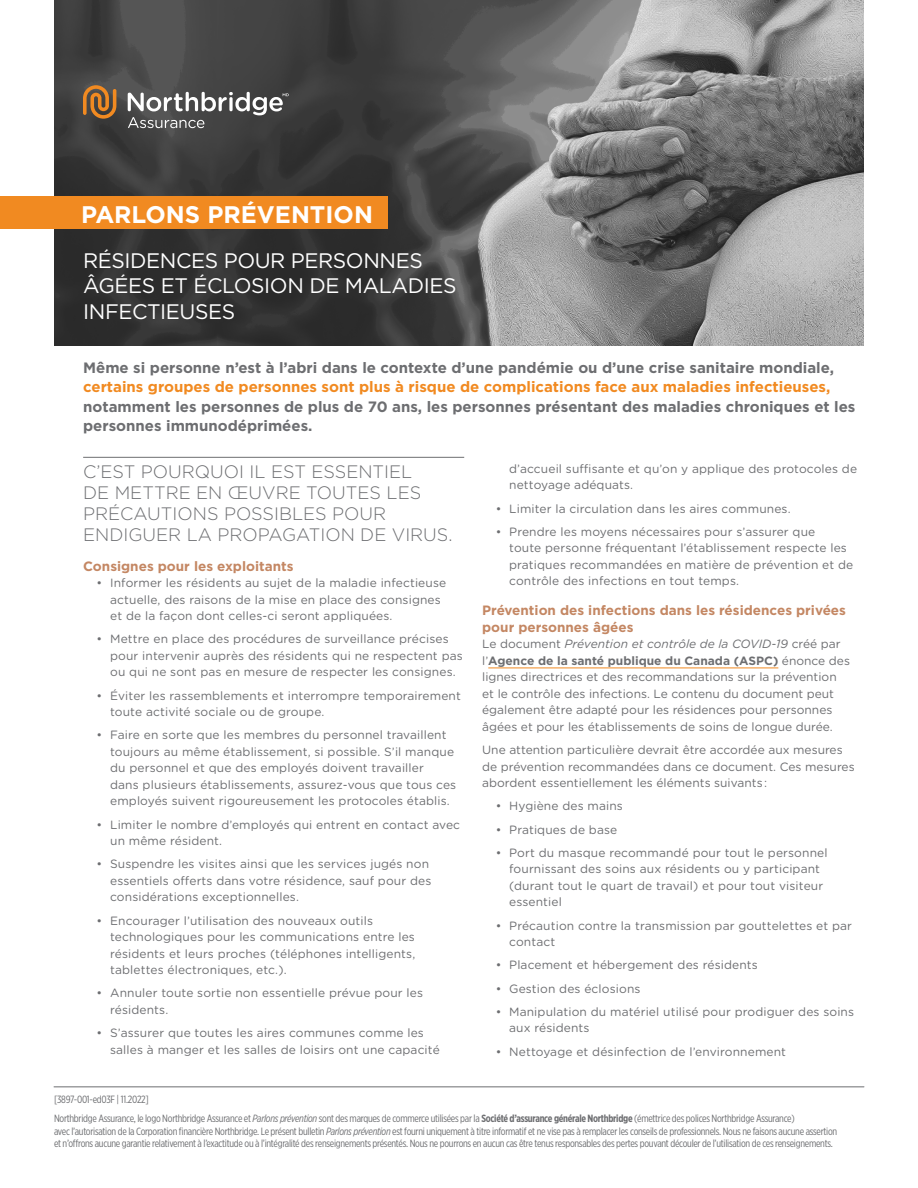
<style>
.page{position:relative;width:918px;height:1188px;background:#fff}
.page>*{position:absolute;margin:0;border:0;box-sizing:border-box;transform-origin:0 0}
.t1{font:700 24px "Gotham";color:#fff}
.Sub-title{font:21px/25.2px "Gotham";letter-spacing:-.02em;color:#fff}
.body_-_heading{font:300 18px/21px "Gotham";color:#6d6e71}
.Intro_text{font:700 15px/19.5px "Gotham";color:#6d6e71}
.Headers{font:700 13.5px/16.5px "Gotham";color:#c48763}
.Bullets{font:12px/16.5px "Gotham Rounded";letter-spacing:.01em;color:#6d6e71}
.Body_Text{font:12px/16.5px "Gotham Rounded";color:#6d6e71}
.Body_Text-2{font:700 12px/16.5px "Gotham";color:#6d6e71}
.t2{font:10.5px/19.4px "Gotham X Narrow";letter-spacing:-.025em;color:#6d6e71}
.s1{color:#f18a21}
.s2{font-family:"Gotham Rounded";font-weight:400}
.s3{font-family:"Gotham Rounded";font-weight:400;font-style:italic}
.s4{font-style:italic}
.s5{font-weight:700}
</style>
<div class="page">
<hr style="left:54px;top:1086px;width:810px;height:1px;background:#6d6e71">
<img style="left:54px;top:0;width:810px;height:346px">
<hr style="left:83px;top:457px;width:381px;height:1px;background:#6d6e71">
<hr style="left:488px;top:668px;width:290px;height:1px;background:#f18a21">
<svg style="left:83px;top:85px;width:33px;height:34px"></svg>
<svg style="left:128px;top:92px;width:161px;height:36px"></svg>
<div style="left:0;top:197px;width:388px;height:32px;background:#f18a21"></div>
<h1 class="t1" style="left:81px;top:198px;width:293px">PARLONS PRÉVENTION</h1>
<h2 class="Sub-title" style="left:83px;top:248px;width:375px">RÉSIDENCES POUR PERSONNES<br>ÂGÉES ET ÉCLOSION DE MALADIES<br>INFECTIEUSES</h2>
<p class="Intro_text" style="left:83px;top:358px;width:774px">Même si personne n’est à l’abri dans le contexte d’une pandémie ou d’une crise sanitaire mondiale, <span class="s1">certains groupes de personnes sont plus à risque de complications face aux maladies infectieuses, </span>notamment les personnes de plus de 70 ans, les personnes présentant des maladies chroniques et les personnes immunodéprimées.</p>
<p class="body_-_heading" style="left:83px;top:460px;width:371px">C’EST POURQUOI IL EST ESSENTIEL<br>DE METTRE EN ŒUVRE TOUTES LES<br>PRÉCAUTIONS POSSIBLES POUR<br>ENDIGUER LA PROPAGATION DE VIRUS.</p>
<h3 class="Headers" style="left:83px;top:558px;width:212px">Consignes pour les exploitants</h3>
<p class="Bullets" style="left:110px;top:574px;width:338px;text-indent:-14px">• Informer les résidents au sujet de la maladie infectieuse actuelle, des raisons de la mise en place des consignes et de la façon dont celles-ci seront appliquées.</p>
<p class="Bullets" style="left:110px;top:630px;width:354px;text-indent:-14px">• Mettre en place des procédures de surveillance précises pour intervenir auprès des résidents qui ne respectent pas ou qui ne sont pas en mesure de respecter les consignes.</p>
<p class="Bullets" style="left:110px;top:687px;width:352px;text-indent:-14px">• Éviter les rassemblements et interrompre temporairement toute activité sociale ou de groupe.</p>
<p class="Bullets" style="left:110px;top:726px;width:348px;text-indent:-14px">• Faire en sorte que les membres du personnel travaillent toujours au même établissement, si possible. S’il manque du personnel et que des employés doivent travailler<br>dans plusieurs établissements, assurez-vous que tous ces employés suivent rigoureusement les protocoles établis.</p>
<p class="Bullets" style="left:110px;top:816px;width:351px;text-indent:-14px">• Limiter le nombre d’employés qui entrent en contact avec un même résident.</p>
<p class="Bullets" style="left:110px;top:855px;width:323px;text-indent:-14px">• Suspendre les visites ainsi que les services jugés non essentiels offerts dans votre résidence, sauf pour des considérations exceptionnelles.</p>
<p class="Bullets" style="left:110px;top:912px;width:307px;text-indent:-14px">• Encourager l’utilisation des nouveaux outils technologiques pour les communications entre les résidents et leurs proches (téléphones intelligents, tablettes électroniques, etc.).</p>
<p class="Bullets" style="left:110px;top:984px;width:314px;text-indent:-14px">• Annuler toute sortie non essentielle prévue pour les résidents.</p>
<p class="Bullets" style="left:110px;top:1024px;width:331px;text-indent:-14px">• S’assurer que toutes les aires communes comme les salles à manger et les salles de loisirs ont une capacité</p>
<p class="Bullets" style="left:509px;top:460px;width:349px">d’accueil suffisante et qu’on y applique des protocoles de nettoyage adéquats.</p>
<p class="Bullets" style="left:496px;top:500px;width:296px">• Limiter la circulation dans les aires communes.</p>
<p class="Bullets" style="left:509px;top:523px;width:346px;text-indent:-14px">• Prendre les moyens nécessaires pour s’assurer que<br>toute personne fréquentant l’établissement respecte les pratiques recommandées en matière de prévention et de contrôle des infections en tout temps.</p>
<h3 class="Headers" style="left:482px;top:602px;width:365px">Prévention des infections dans les résidences privées pour personnes âgées</h3>
<p class="Body_Text-2" style="left:482px;top:636px;width:369px"><span class="s2">Le document</span> <span class="s3">Prévention et contrôle de la COVID-19</span> <span class="s2">créé par l’</span>Agence de la santé publique du Canada (ASPC) <span class="s2">énonce des</span></p>
<p class="Body_Text" style="left:482px;top:668px;width:356px">lignes directrices et des recommandations sur la prévention et le contrôle des infections. Le contenu du document peut également être adapté pour les résidences pour personnes âgées et pour les établissements de soins de longue durée.</p>
<p class="Body_Text" style="left:482px;top:741px;width:374px">Une attention particulière devrait être accordée aux mesures de prévention recommandées dans ce document. Ces mesures abordent essentiellement les éléments suivants :</p>
<p class="Bullets" style="left:496px;top:797px;width:129px">• Hygiène des mains</p>
<p class="Bullets" style="left:496px;top:821px;width:123px">• Pratiques de base</p>
<p class="Bullets" style="left:509px;top:844px;width:320px;text-indent:-14px">• Port du masque recommandé pour tout le personnel fournissant des soins aux résidents ou y participant (durant tout le quart de travail) et pour tout visiteur essentiel</p>
<p class="Bullets" style="left:509px;top:917px;width:344px;text-indent:-14px">• Précaution contre la transmission par gouttelettes et par contact</p>
<p class="Bullets" style="left:496px;top:956px;width:264px">• Placement et hébergement des résidents</p>
<p class="Bullets" style="left:496px;top:980px;width:146px">• Gestion des éclosions</p>
<p class="Bullets" style="left:509px;top:1003px;width:346px;text-indent:-14px">• Manipulation du matériel utilisé pour prodiguer des soins aux résidents</p>
<p class="Bullets" style="left:496px;top:1043px;width:292px">• Nettoyage et désinfection de l’environnement</p>
<p class="t2" style="left:54px;top:1089px;width:742px">[3897-001-ed03F | 11.2022]<br>Northbridge Assurance, le logo Northbridge Assurance et <span class="s4">Parlons prévention</span> sont des marques de commerce utilisées par la <span class="s5">Société d’assurance générale Northbridge</span> (émettrice des polices Northbridge Assurance)</p>
<p class="t2" style="left:54px;top:1125px;width:785px;line-height:12.6px">avec l’autorisation de la Corporation financière Northbridge. Le présent bulletin <span class="s4">Parlons prévention</span> est fourni uniquement à titre informatif et ne vise pas à remplacer les conseils de professionnels. Nous ne faisons aucune assertion et n’offrons aucune garantie relativement à l’exactitude ou à l’intégralité des renseignements présentés. Nous ne pourrons en aucun cas être tenus responsables des pertes pouvant découler de l’utilisation de ces renseignements.</p>
</div>
